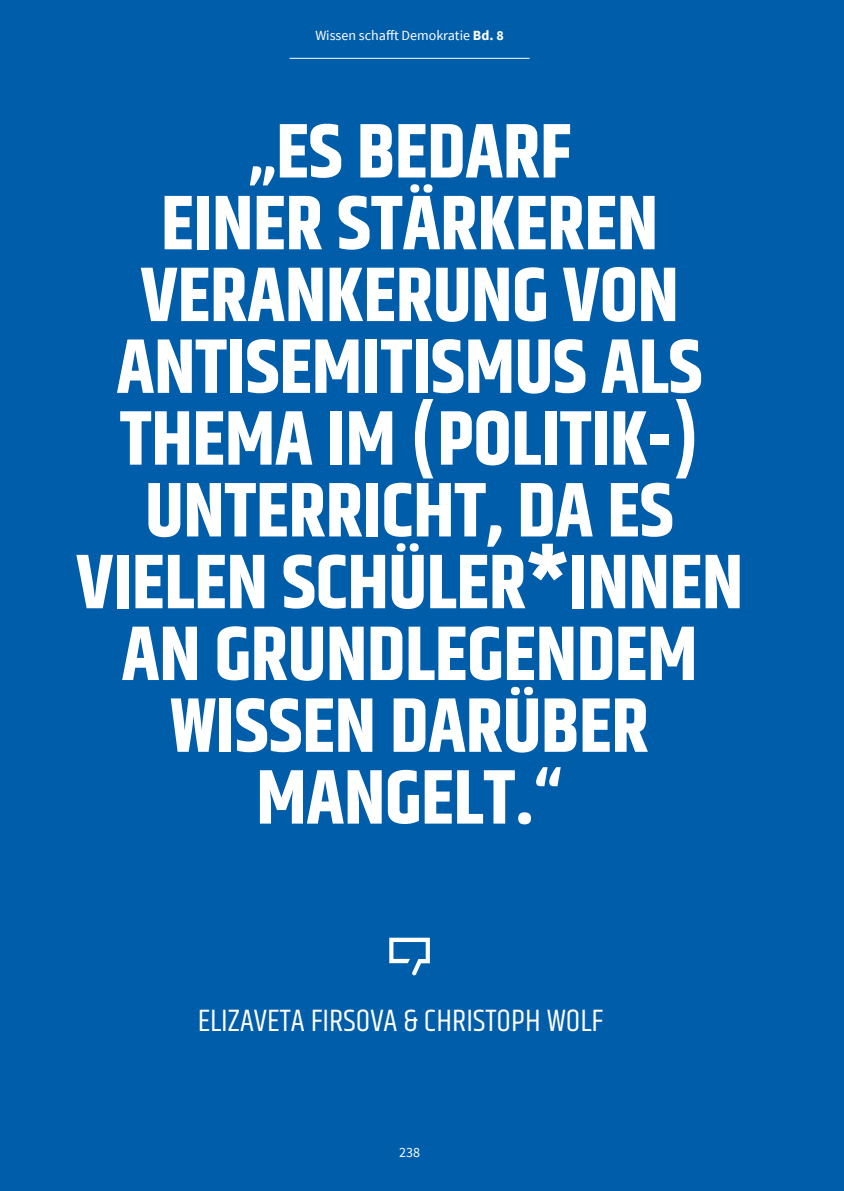
<style>
.page{position:relative;width:844px;height:1191px;background:#fff}
.page>*{position:absolute;margin:0;border:0;box-sizing:border-box;transform-origin:0 0}
.t1{font:700 77px/71.8px "Khand";color:#fff;text-align:center}
.t2{font:31.68px "Khand";color:#fff}
.t3{font:14px "Source Sans Pro";color:#fff}
.s1{font-weight:700}
</style>
<div class="page">
<div style="left:0;top:0;width:843px;height:1191px;background:#005da9"></div>
<svg style="left:389px;top:937px;width:41px;height:38px"></svg>
<hr style="left:289px;top:58px;width:240px;height:1px;background:#fff">
<p class="t3" style="left:315px;top:27px;width:190px">Wissen schafft Demokratie <span class="s1">Bd. 8</span></p>
<p class="t1" style="left:76px;top:120px;width:668px">„ES BEDARF<br>EINER STÄRKEREN<br>VERANKERUNG VON<br>ANTISEMITISMUS ALS<br>THEMA IM (POLITIK-)<br>UNTERRICHT, DA ES<br>VIELEN SCHÜLER*INNEN<br>AN GRUNDLEGENDEM<br>WISSEN DARÜBER<br>MANGELT.“</p>
<p class="t2" style="left:198px;top:1001px;width:407px">ELIZAVETA FIRSOVA &amp; CHRISTOPH WOLF</p>
<p class="t3" style="left:399px;top:1143px;width:22px">238</p>
</div>
